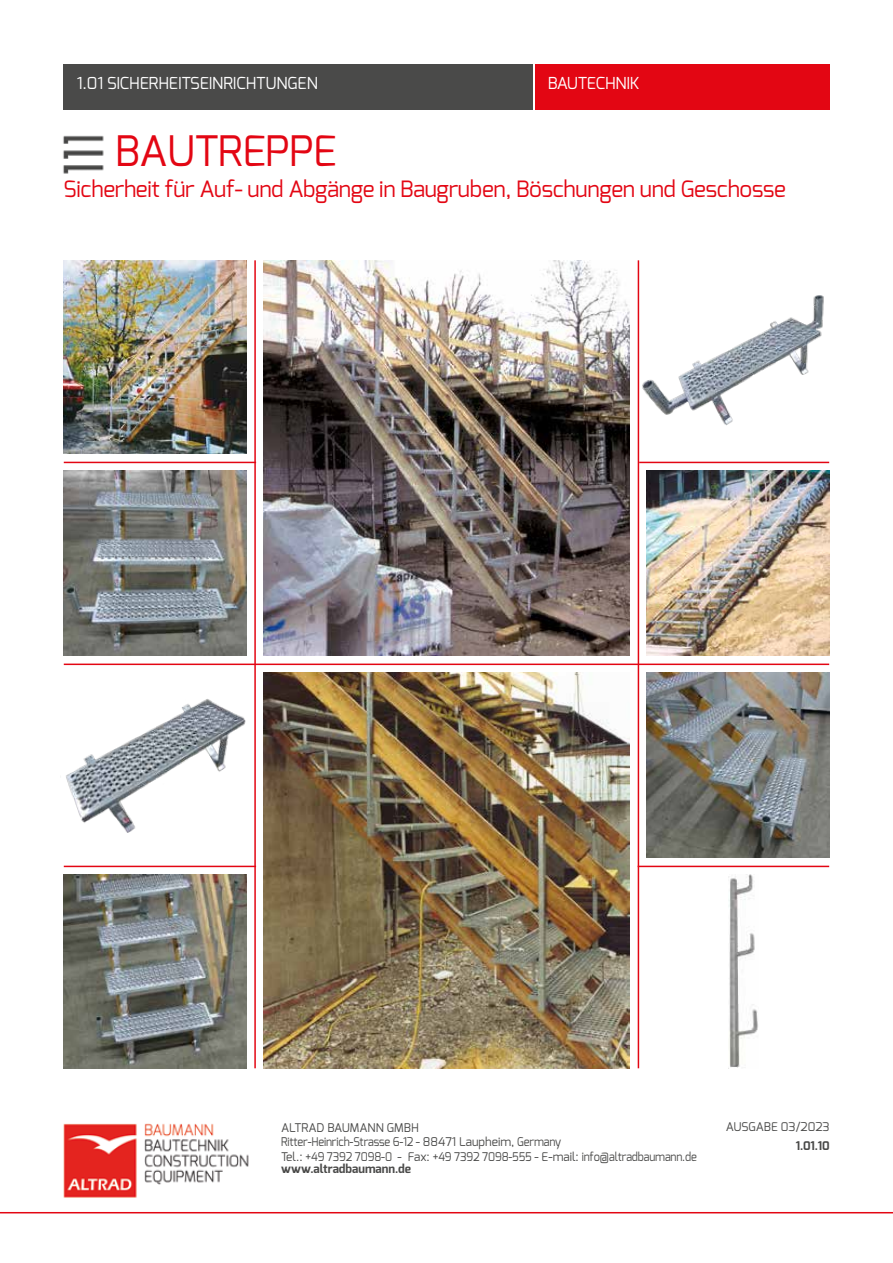
<style>
.page{position:relative;width:893px;height:1263px;background:#fff}
.page>*{position:absolute;margin:0;border:0;box-sizing:border-box;transform-origin:0 0}
.t1{font:42px "Exo";letter-spacing:-.015em;color:#e30613}
.t2{font:22.5px "Exo";letter-spacing:-.015em;color:#e30613}
.t3{font:16.5px "Exo";letter-spacing:-.01em;color:#fff}
.t4{font:12px/14.4px "Exo";letter-spacing:-.015em;color:#4a4a49}
.t5{font:700 12px "Exo";color:#4a4a49}
</style>
<div class="page">
<img style="left:63px;top:1123px;width:186px;height:75px">
<div style="left:64px;top:64px;width:469px;height:45px;background:#4a4a49"></div>
<div style="left:535px;top:64px;width:294px;height:45px;background:#e30613"></div>
<img style="left:63px;top:135px;width:41px;height:39px">
<hr style="left:0;top:1212px;width:893px;height:1px;background:#e30613">
<img style="left:64px;top:875px;width:183px;height:193px">
<img style="left:264px;top:673px;width:366px;height:395px">
<hr style="left:254px;top:260px;width:2px;height:808px;background:#e30613">
<hr style="left:638px;top:260px;width:1px;height:808px;background:#e30613">
<hr style="left:64px;top:462px;width:192px;height:1px;background:#e30613">
<hr style="left:64px;top:866px;width:192px;height:1px;background:#e30613">
<hr style="left:638px;top:866px;width:191px;height:1px;background:#e30613">
<img style="left:64px;top:471px;width:183px;height:185px">
<img style="left:64px;top:260px;width:183px;height:194px">
<img style="left:729px;top:875px;width:29px;height:193px">
<img style="left:647px;top:673px;width:182px;height:185px">
<hr style="left:64px;top:663px;width:765px;height:2px;background:#e30613">
<hr style="left:639px;top:462px;width:190px;height:1px;background:#e30613">
<img style="left:639px;top:294px;width:185px;height:135px">
<img style="left:264px;top:260px;width:366px;height:396px">
<img style="left:66px;top:699px;width:180px;height:134px">
<img style="left:647px;top:471px;width:182px;height:185px">
<h3 class="t3" style="left:77px;top:73px;width:243px">1.01 SICHERHEITSEINRICHTUNGEN</h3>
<h3 class="t3" style="left:548px;top:73px;width:93px">BAUTECHNIK</h3>
<h1 class="t1" style="left:115px;top:124px;width:224px">BAUTREPPE</h1>
<h2 class="t2" style="left:64px;top:175px;width:724px">Sicherheit für Auf- und Abgänge in Baugruben, Böschungen und Geschosse</h2>
<p class="t4" style="left:281px;top:1120px;width:417px">ALTRAD BAUMANN GMBH<br>Ritter-Heinrich-Strasse 6-12 - 88471 Laupheim, Germany<br>Tel.: +49 7392 7098-0 - Fax: +49 7392 7098-555 - E-mail: info@altradbaumann.de</p>
<p class="t5" style="left:281px;top:1161px;width:131px">www.altradbaumann.de</p>
<p class="t4" style="left:726px;top:1119px;width:105px">AUSGABE 03/2023</p>
<p class="t5" style="left:796px;top:1138px;width:35px">1.01.10</p>
</div>
